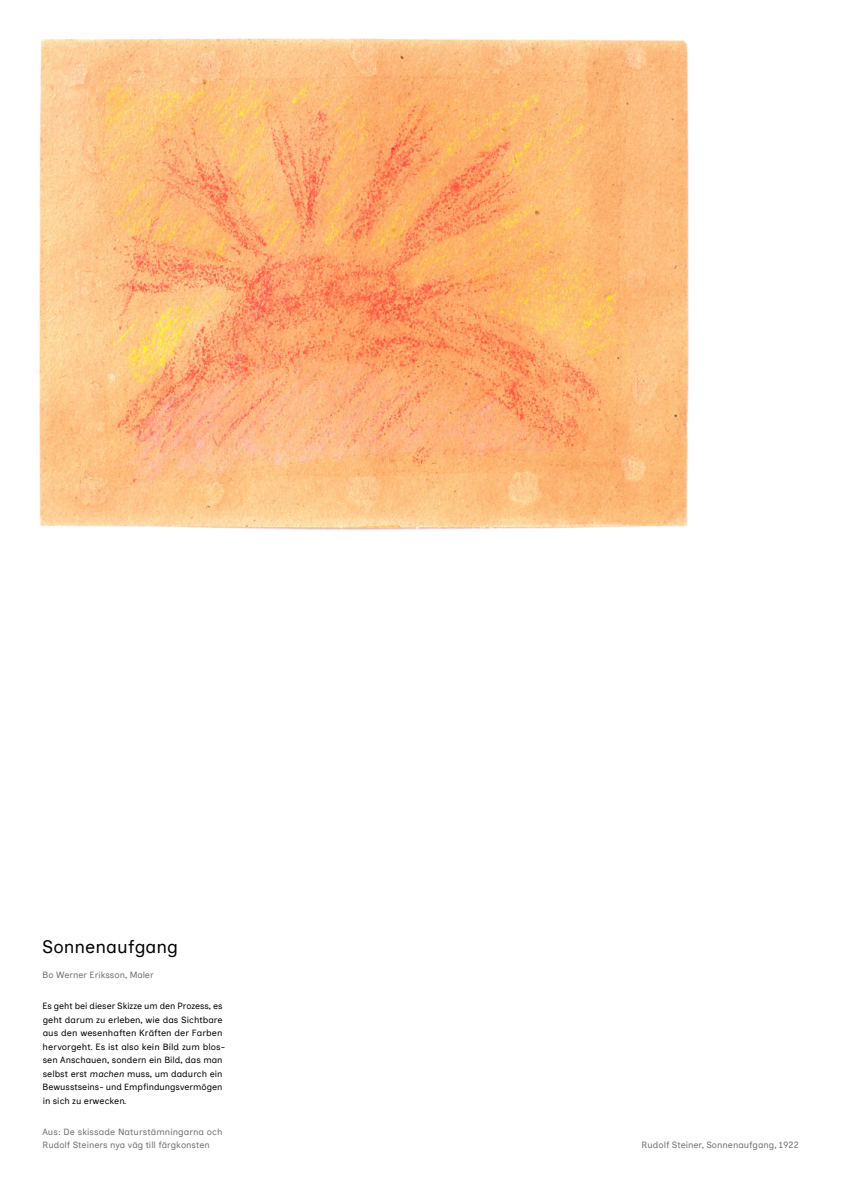
<style>
.page{position:relative;width:842px;height:1191px;background:#fff}
.page>*{position:absolute;margin:0;border:0;box-sizing:border-box;transform-origin:0 0}
.t1{font:18px "Inclusive Sans";color:#000}
.t2{font:9px/13.5px "Inclusive Sans";color:#000}
.t3{font:9px/13.5px "Inclusive Sans";color:#706f6f}
.s1{font-style:italic}
</style>
<div class="page">
<img style="left:39px;top:38px;width:650px;height:492px">
<h1 class="t1" style="left:42px;top:932px;width:138px">Sonnenaufgang</h1>
<p class="t3" style="left:43px;top:968px;width:113px">Bo Werner Eriksson, Maler</p>
<p class="t2" style="left:43px;top:999px;width:184px">Es geht bei dieser Skizze um den Prozess, es geht darum zu erleben, wie das Sichtbare aus den wesenhaften Kräften der Farben hervorgeht. Es ist also kein Bild zum blos&shy;sen Anschauen, sondern ein Bild, das man selbst erst <span class="s1">machen</span> muss, um dadurch ein Bewusstseins- und Empfindungsvermögen in sich zu erwecken.</p>
<p class="t3" style="left:42px;top:1124px;width:182px">Aus: De skissade Naturstämningarna och<br>Rudolf Steiners nya väg till färgkonsten</p>
<p class="t3" style="left:642px;top:1138px;width:159px">Rudolf Steiner, Sonnenaufgang, 1922</p>
</div>
